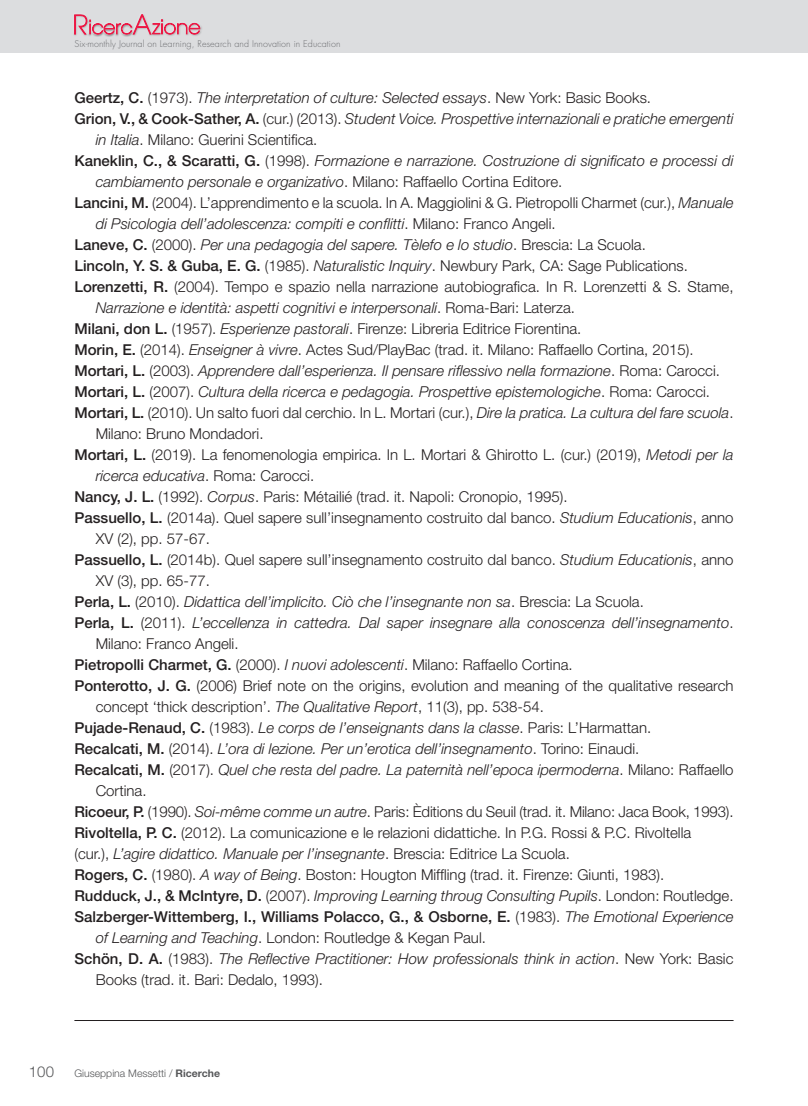
<style>
.page{position:relative;width:808px;height:1106px;background:#fff}
.page>*{position:absolute;margin:0;border:0;box-sizing:border-box;transform-origin:0 0}
.t1{font:300 15px "Helvetica Neue LT";color:#231f20}
.t2{font:italic 300 15px "Helvetica Neue LT";color:#231f20}
.t3{font:500 15px "Helvetica Neue CE";color:#231f20}
.t4{font:300 15px "Helvetica Neue CE";color:#57585a}
.t5{font:300 10.5px "Helvetica Neue CE";color:#57585a}
.t6{font:300 9px "Futura";letter-spacing:.01em;color:#6c6d70}
.s1{font-family:"Helvetica Neue CE";font-weight:500;font-style:normal}
.s2{font-style:normal}
.s3{font-style:italic}
.s4{font-family:"Helvetica Neue CE";font-weight:500}
.s5{font-family:"Helvetica Neue LT";font-weight:300}
.s6{font-family:"Helvetica Neue LT";font-weight:300;font-style:italic}
.s7{font-family:"Helvetica Neue";font-weight:700}
</style>
<div class="page">
<div style="left:0;top:0;width:808px;height:53px;background:#dcdddf"></div>
<hr style="left:74px;top:1020px;width:659px;height:1px;background:#231f20">
<div style="left:72px;top:14px;width:18px;height:23px;background:#231f20;opacity:.3"></div>
<div style="left:87px;top:18px;width:48px;height:19px;background:#231f20;opacity:.5"></div>
<div style="left:131px;top:13px;width:23px;height:24px;background:#231f20;opacity:.3"></div>
<div style="left:150px;top:18px;width:53px;height:19px;background:#231f20;opacity:.3"></div>
<svg style="left:74px;top:14px;width:126px;height:21px"></svg>
<p class="t6" style="left:74px;top:38px;width:268px">Six-monthly Journal on Learning, Research and Innovation in Education</p>
<p class="t2" style="left:74px;top:88px;width:578px"><span class="s1">Geertz, C.</span> <span class="s2">(1973).</span> The interpretation of culture: Selected essays<span class="s2">. New York: Basic Books.</span></p>
<p class="t2" style="left:74px;top:109px;width:661px"><span class="s1">Grion, V., &amp; Cook-Sather, A.</span> <span class="s2">(cur.) (2013).</span> Student Voice. Prospettive internazionali e pratiche emergenti</p>
<p class="t1" style="left:96px;top:130px;width:223px"><span class="s3">in Italia</span>. Milano: Guerini Scientifica.</p>
<p class="t2" style="left:74px;top:151px;width:661px"><span class="s1">Kaneklin, C., &amp; Scaratti, G.</span> <span class="s2">(1998).</span> Formazione e narrazione. Costruzione di significato e processi di</p>
<p class="t2" style="left:96px;top:172px;width:468px">cambiamento personale e organizativo<span class="s2">. Milano: Raffaello Cortina Editore.</span></p>
<p class="t1" style="left:74px;top:193px;width:661px"><span class="s4">Lancini, M.</span> (2004). L’apprendimento e la scuola. In A. Maggiolini &amp; G. Pietropolli Charmet (cur.), <span class="s3">Manuale</span></p>
<p class="t2" style="left:96px;top:214px;width:461px">di Psicologia dell’adolescenza: compiti e conflitti<span class="s2">. Milano: Franco Angeli.</span></p>
<p class="t2" style="left:74px;top:235px;width:573px"><span class="s1">Laneve, C.</span> <span class="s2">(2000).</span> Per una pedagogia del sapere. Tèlefo e lo studio<span class="s2">. Brescia: La Scuola.</span></p>
<p class="t1" style="left:74px;top:256px;width:615px"><span class="s4">Lincoln, Y. S. &amp; Guba, E. G.</span> (1985). <span class="s3">Naturalistic Inquiry</span>. Newbury Park, CA: Sage Publications.</p>
<p class="t1" style="left:74px;top:277px;width:661px"><span class="s4">Lorenzetti, R.</span> (2004). Tempo e spazio nella narrazione autobiografica. In R. Lorenzetti &amp; S. Stame,</p>
<p class="t2" style="left:96px;top:298px;width:481px">Narrazione e identità: aspetti cognitivi e interpersonali<span class="s2">. Roma-Bari: Laterza.</span></p>
<p class="t1" style="left:74px;top:319px;width:508px"><span class="s4">Milani, don L.</span> (1957). <span class="s3">Esperienze pastorali</span>. Firenze: Libreria Editrice Fiorentina.</p>
<p class="t1" style="left:74px;top:340px;width:621px"><span class="s4">Morin, E.</span> (2014). <span class="s3">Enseigner à vivre</span>. Actes Sud/PlayBac (trad. it. Milano: Raffaello Cortina, 2015).</p>
<p class="t2" style="left:74px;top:361px;width:647px"><span class="s1">Mortari, L.</span> <span class="s2">(2003).</span> Apprendere dall’esperienza. Il pensare riflessivo nella formazione<span class="s2">. Roma: Carocci.</span></p>
<p class="t2" style="left:74px;top:382px;width:637px"><span class="s1">Mortari, L.</span> <span class="s2">(2007).</span> Cultura della ricerca e pedagogia. Prospettive epistemologiche<span class="s2">. Roma: Carocci.</span></p>
<p class="t1" style="left:74px;top:403px;width:661px"><span class="s4">Mortari, L.</span> (2010). Un salto fuori dal cerchio. In L. Mortari (cur.), <span class="s3">Dire la pratica. La cultura del fare scuola</span>.</p>
<p class="t1" style="left:96px;top:424px;width:169px">Milano: Bruno Mondadori.</p>
<p class="t1" style="left:74px;top:445px;width:661px"><span class="s4">Mortari, L.</span> (2019). La fenomenologia empirica. In L. Mortari &amp; Ghirotto L. (cur.) (2019), <span class="s3">Metodi per la</span></p>
<p class="t2" style="left:96px;top:466px;width:220px">ricerca educativa<span class="s2">. Roma: Carocci.</span></p>
<p class="t1" style="left:74px;top:487px;width:495px"><span class="s4">Nancy, J. L.</span> (1992). <span class="s3">Corpus</span>. Paris: Métailié (trad. it. Napoli: Cronopio, 1995).</p>
<p class="t1" style="left:74px;top:508px;width:661px"><span class="s4">Passuello, L.</span> (2014a). Quel sapere sull’insegnamento costruito dal banco. <span class="s3">Studium Educationis</span>, anno</p>
<p class="t1" style="left:96px;top:529px;width:116px">XV (2), pp. 57-67.</p>
<p class="t1" style="left:74px;top:550px;width:661px"><span class="s4">Passuello, L.</span> (2014b). Quel sapere sull’insegnamento costruito dal banco. <span class="s3">Studium Educationis</span>, anno</p>
<p class="t1" style="left:96px;top:571px;width:116px">XV (3), pp. 65-77.</p>
<p class="t2" style="left:74px;top:592px;width:571px"><span class="s1">Perla, L.</span> <span class="s2">(2010).</span> Didattica dell’implicito. Ciò che l’insegnante non sa<span class="s2">. Brescia: La Scuola.</span></p>
<p class="t2" style="left:74px;top:613px;width:661px"><span class="s1">Perla, L.</span> <span class="s2">(2011).</span> L’eccellenza in cattedra. Dal saper insegnare alla conoscenza dell’insegnamento<span class="s2">.</span></p>
<p class="t1" style="left:96px;top:634px;width:144px">Milano: Franco Angeli.</p>
<p class="t1" style="left:74px;top:655px;width:500px"><span class="s4">Pietropolli Charmet, G.</span> (2000). <span class="s3">I nuovi adolescenti</span>. Milano: Raffaello Cortina.</p>
<p class="t1" style="left:74px;top:676px;width:661px"><span class="s4">Ponterotto, J. G.</span> (2006) Brief note on the origins, evolution and meaning of the qualitative research</p>
<p class="t1" style="left:96px;top:697px;width:450px">concept ‘thick description’. <span class="s3">The Qualitative Report</span>, 11(3), pp. 538-54.</p>
<p class="t2" style="left:74px;top:718px;width:578px"><span class="s1">Pujade-Renaud, C.</span> <span class="s2">(1983).</span> Le corps de l’enseignants dans la classe<span class="s2">. Paris: L’Harmattan.</span></p>
<p class="t2" style="left:74px;top:739px;width:566px"><span class="s1">Recalcati, M.</span> <span class="s2">(2014).</span> L’ora di lezione. Per un’erotica dell’insegnamento<span class="s2">. Torino: Einaudi.</span></p>
<p class="t2" style="left:74px;top:760px;width:661px"><span class="s1">Recalcati, M.</span> <span class="s2">(2017).</span> Quel che resta del padre. La paternità nell’epoca ipermoderna<span class="s2">. Milano: Raffaello</span></p>
<p class="t1" style="left:96px;top:781px;width:52px">Cortina.</p>
<p class="t1" style="left:74px;top:802px;width:661px"><span class="s4">Ricoeur, P.</span> (1990). <span class="s3">Soi-même comme un autre</span>. Paris: Èditions du Seuil (trad. it. Milano: Jaca Book, 1993).</p>
<p class="t1" style="left:74px;top:823px;width:618px"><span class="s4">Rivoltella, P. C.</span> (2012). La comunicazione e le relazioni didattiche. In P.G. Rossi &amp; P.C. Rivoltella</p>
<p class="t2" style="left:74px;top:844px;width:497px"><span class="s2">(cur.),</span> L’agire didattico. Manuale per l’insegnante<span class="s2">. Brescia: Editrice La Scuola.</span></p>
<p class="t1" style="left:74px;top:865px;width:591px"><span class="s4">Rogers, C.</span> (1980). <span class="s3">A way of Being</span>. Boston: Hougton Miffling (trad. it. Firenze: Giunti, 1983).</p>
<p class="t2" style="left:74px;top:886px;width:661px"><span class="s1">Rudduck, J., &amp; McIntyre, D.</span> <span class="s2">(2007).</span> Improving Learning throug Consulting Pupils<span class="s2">. London: Routledge.</span></p>
<p class="t3" style="left:74px;top:907px;width:661px">Salzberger-Wittemberg, I., Williams Polacco, G., &amp; Osborne, E. <span class="s5">(1983).</span> <span class="s6">The Emotional Experience</span></p>
<p class="t1" style="left:96px;top:928px;width:392px"><span class="s3">of Learning and Teaching</span>. London: Routledge &amp; Kegan Paul.</p>
<p class="t2" style="left:74px;top:949px;width:660px"><span class="s1">Schön, D. A.</span> <span class="s2">(1983).</span> The Reflective Practitioner: How professionals think in action<span class="s2">. New York: Basic</span></p>
<p class="t1" style="left:96px;top:970px;width:229px">Books (trad. it. Bari: Dedalo, 1993).</p>
<p class="t4" style="left:29px;top:1062px;width:27px">100</p>
<p class="t5" style="left:74px;top:1067px;width:147px">Giuseppina Messetti / <span class="s7">Ricerche</span></p>
</div>
